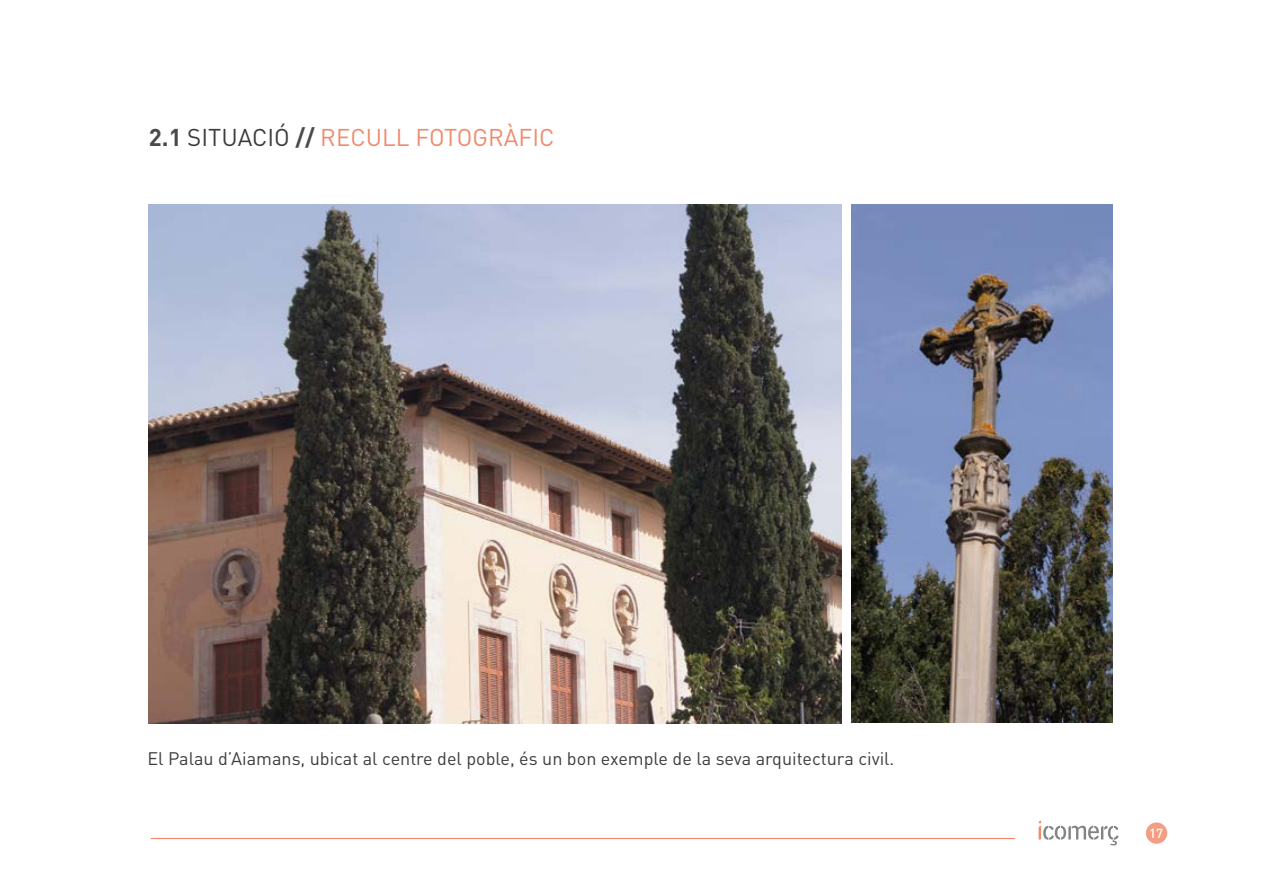
<style>
.page{position:relative;width:1263px;height:893px;background:#fff}
.page>*{position:absolute;margin:0;border:0;box-sizing:border-box;transform-origin:0 0}
.t1{font:24px "DIN";color:#f18a6d}
.t2{font:18px "DIN";color:#3c3c3b}
.t3{font:500 13.05px "DIN";color:#fff}
.s1{font-weight:700;color:#4a4a49}
.s2{color:#3c3c3b}
</style>
<div class="page">
<img style="left:149px;top:205px;width:693px;height:519px">
<img style="left:851px;top:205px;width:261px;height:518px">
<svg style="left:1038px;top:821px;width:81px;height:24px"></svg>
<hr style="left:151px;top:838px;width:864px;height:1px;background:#f18a6d">
<div style="left:1146px;top:822px;width:21px;height:22px;background:#f49d82;border-radius:50%"></div>
<h1 class="t1" style="left:149px;top:122px;width:407px"><span class="s1">2.1</span> <span class="s2">SITUACIÓ</span> <span class="s1">//</span> RECULL FOTOGRÀFIC</h1>
<p class="t2" style="left:147px;top:747px;width:748px">El Palau d’Aiamans, ubicat al centre del poble, és un bon exemple de la seva arquitectura civil.</p>
<p class="t3" style="left:1149px;top:824px;width:15px">17</p>
</div>
